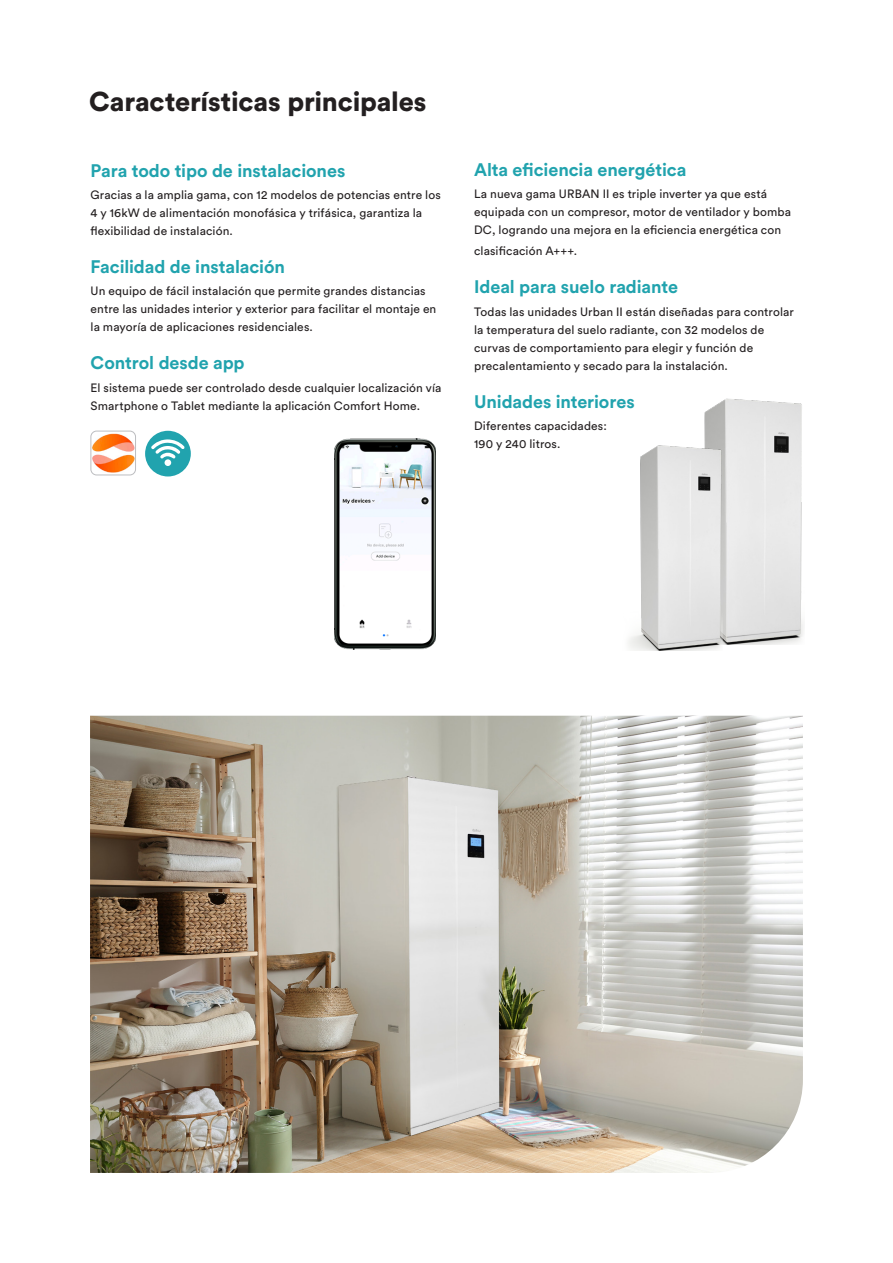
<style>
.page{position:relative;width:893px;height:1263px;background:#fff}
.page>*{position:absolute;margin:0;border:0;box-sizing:border-box;transform-origin:0 0}
.texto_ladillos_bold{font:900 27px "Circular Std";letter-spacing:-.005em;color:#231f20}
.texto_ladillos_bold-2{font:700 18px "Circular Std";letter-spacing:-.005em;color:#21a3ae}
.tecnologia_texto_gen{font:12px/18px "Circular Std";letter-spacing:.01em;color:#231f20}
.texto_ladillos_bold-3{font:12px/18px "Circular Std";letter-spacing:.01em;color:#231f20}
</style>
<div class="page">
<div style="left:145px;top:431px;width:46px;height:45px;background:#21a3ae;border-radius:50%"></div>
<svg style="left:151px;top:439px;width:34px;height:20px"></svg>
<div style="left:165px;top:459px;width:6px;height:7px;background:#fff;border-radius:50%"></div>
<img style="left:91px;top:431px;width:44px;height:44px">
<div style="left:91px;top:431px;width:45px;height:44px;border:1px solid #bcbdc0;border-radius:6px"></div>
<img style="left:334px;top:438px;width:101px;height:212px">
<img style="left:704px;top:398px;width:100px;height:246px">
<img style="left:628px;top:439px;width:95px;height:211px">
<img style="left:90px;top:716px;width:713px;height:457px">
<p class="texto_ladillos_bold" style="left:89px;top:84px;width:339px">Características principales</p>
<p class="texto_ladillos_bold-2" style="left:91px;top:159px;width:256px">Para todo tipo de instalaciones</p>
<p class="tecnologia_texto_gen" style="left:91px;top:186px;width:352px">Gracias a la amplia gama, con 12 modelos de potencias entre los<br>4 y 16kW de alimentación monofásica y trifásica, garantiza la flexibilidad de instalación.</p>
<p class="texto_ladillos_bold-2" style="left:91px;top:255px;width:196px">Facilidad de instalación</p>
<p class="tecnologia_texto_gen" style="left:91px;top:282px;width:347px">Un equipo de fácil instalación que permite grandes distancias entre las unidades interior y exterior para facilitar el montaje en la mayoría de aplicaciones residenciales.</p>
<p class="texto_ladillos_bold-2" style="left:91px;top:351px;width:156px">Control desde app</p>
<p class="tecnologia_texto_gen" style="left:91px;top:378px;width:352px">El sistema puede ser controlado desde cualquier localización vía<br>Smartphone o Tablet mediante la aplicación Comfort Home.</p>
<p class="texto_ladillos_bold-2" style="left:474px;top:158px;width:214px">Alta eficiencia energética</p>
<p class="texto_ladillos_bold-3" style="left:474px;top:185px;width:318px">La nueva gama URBAN II es triple inverter ya que está equipada con un compresor, motor de ventilador y bomba<br>DC, logrando una mejora en la eficiencia energética con</p>
<p class="texto_ladillos_bold-3" style="left:474px;top:242px;width:104px">clasificación A+++.</p>
<p class="texto_ladillos_bold-2" style="left:474px;top:275px;width:205px">Ideal para suelo radiante</p>
<p class="tecnologia_texto_gen" style="left:474px;top:302px;width:321px">Todas las unidades Urban II están diseñadas para controlar la temperatura del suelo radiante, con 32 modelos de curvas de comportamiento para elegir y función de precalentamiento y secado para la instalación.</p>
<p class="texto_ladillos_bold-2" style="left:474px;top:390px;width:162px">Unidades interiores</p>
<p class="tecnologia_texto_gen" style="left:474px;top:417px;width:134px">Diferentes capacidades:</p>
<p class="tecnologia_texto_gen" style="left:474px;top:435px;width:88px">190 y 240 litros.</p>
</div>
